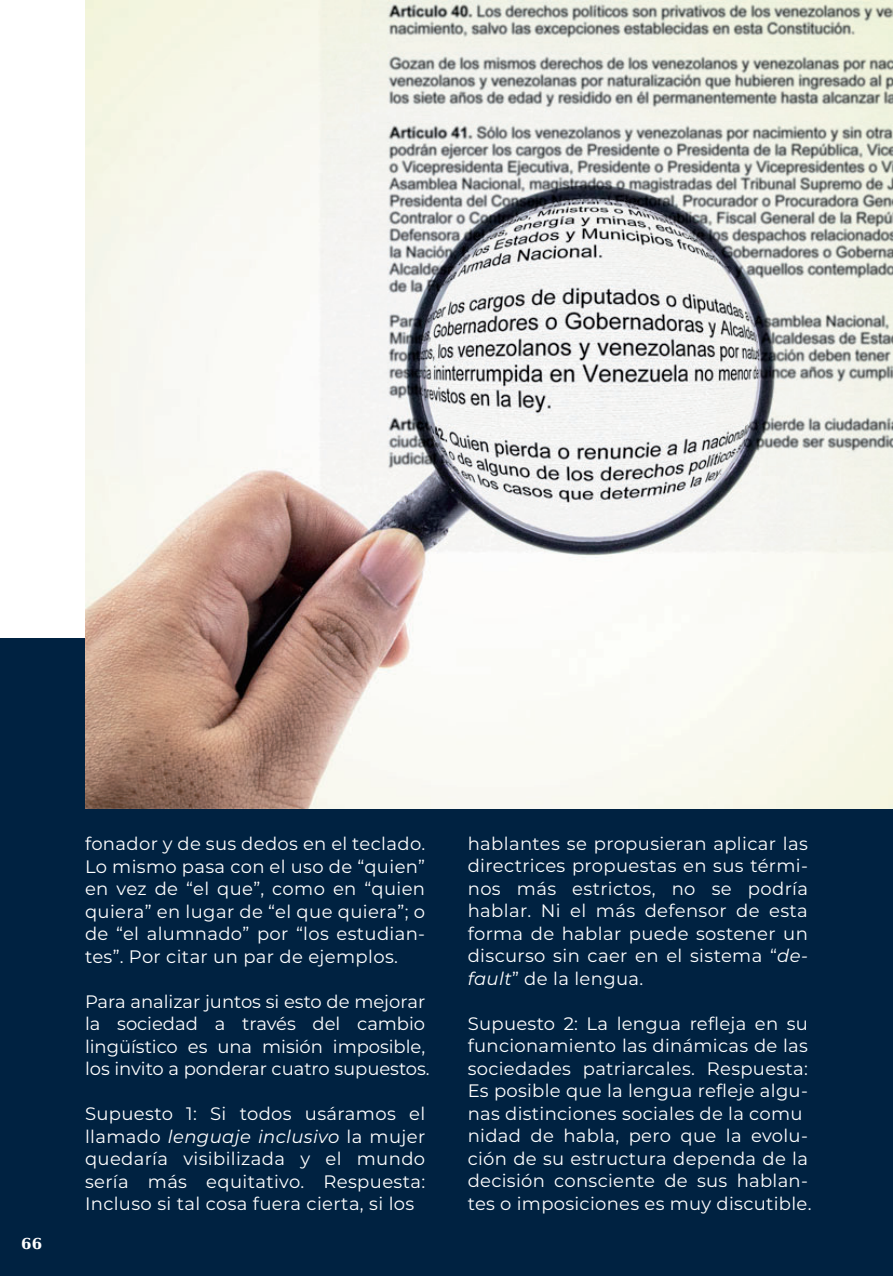
<style>
.page{position:relative;width:893px;height:1276px;background:#fff}
.page>*{position:absolute;margin:0;border:0;box-sizing:border-box;transform-origin:0 0}
.t1{font:18px/22.5px "Montserrat";letter-spacing:.015em;color:#fff;text-align:justify}
.t2{font:18px/22.5px "Montserrat";letter-spacing:-.005em;color:#fff}
.t3{font:700 15px "DejaVu Serif";color:#fff}
.s1{font-style:italic}
</style>
<div class="page">
<div style="left:0;top:638px;width:893px;height:638px;background:#002241"></div>
<img style="left:85px;top:0;width:808px;height:808px">
<p class="t3" style="left:21px;top:1231px;width:22px">66</p>
<p class="t1" style="left:85px;top:832px;width:342px">fonador y de sus dedos en el teclado.<br>Lo mismo pasa con el uso de “quien” en vez de “el que”, como en “quien quiera” en lugar de “el que quiera”; o de “el alumnado” por “los estudian&shy;tes”. Por citar un par de ejemplos.</p>
<p class="t2" style="left:85px;top:989px;width:346px">Para analizar juntos si esto de mejorar la sociedad a través del cambio lingüístico es una misión imposible, los invito a ponderar cuatro supuestos.</p>
<p class="t1" style="left:85px;top:1102px;width:342px">Supuesto 1: Si todos usáramos el llamado <span class="s1">lenguaje inclusivo</span> la mujer quedaría visibilizada y el mundo sería más equitativo. Respuesta:<br>Incluso si tal cosa fuera cierta, si los</p>
<p class="t1" style="left:468px;top:831px;width:342px">hablantes se propusieran aplicar las directrices propuestas en sus térmi&shy;nos más estrictos, no se podría hablar. Ni el más defensor de esta forma de hablar puede sostener un discurso sin caer en el sistema “<span class="s1">de&shy;fault</span>” de la lengua.</p>
<p class="t1" style="left:468px;top:1011px;width:345px;text-align:left">Supuesto 2: La lengua refleja en su funcionamiento las dinámicas de las sociedades patriarcales. Respuesta:<br>Es posible que la lengua refleje algu&shy;nas distinciones sociales de la comu nidad de habla, pero que la evolu&shy;ción de su estructura dependa de la decisión consciente de sus hablan&shy;tes o imposiciones es muy discutible.</p>
</div>
